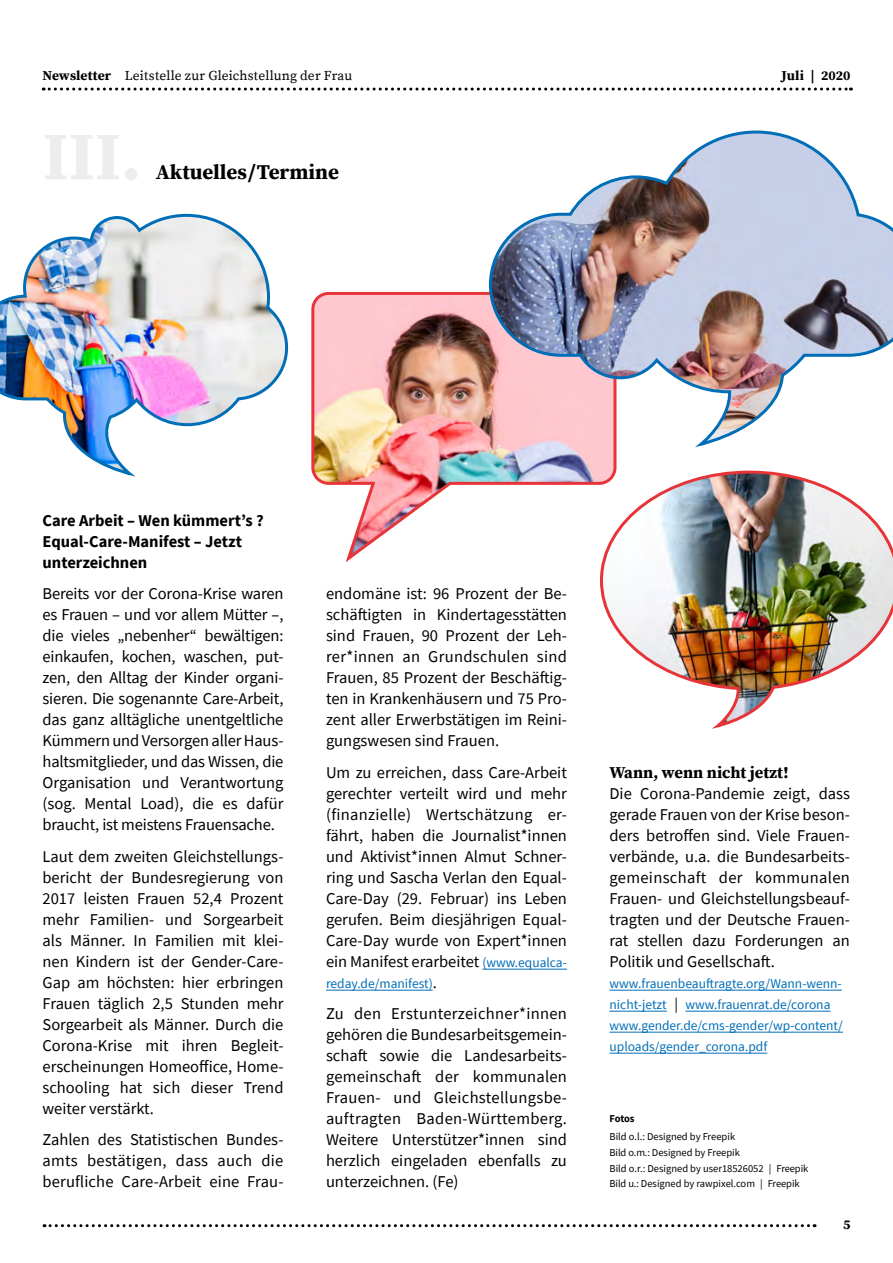
<style>
.page{position:relative;width:893px;height:1263px;background:#fff}
.page>*{position:absolute;margin:0;border:0;box-sizing:border-box;transform-origin:0 0}
.t1{font:700 21px "Source Serif Pro";color:#000}
.t2{font:16.5px/21px "Source Sans Pro";color:#000;text-align:justify}
.t3{font:700 16.5px/21px "Source Sans Pro";color:#000}
.t4{font:700 16.5px "Source Serif Pro";color:#000}
.t5{font:13.5px/21px "Source Sans Pro";color:#006eb7}
.t6{font:13.5px "Source Serif Pro";letter-spacing:.01em;color:#000}
.t7{font:700 13.5px "Source Serif Pro";letter-spacing:.005em;color:#000}
.t8{font:10.5px/15.8px "Source Sans Pro";color:#000}
.t9{font:700 10.5px "Source Sans Pro";letter-spacing:-.02em;color:#000}
.s1{font-weight:700}
.s2{font-size:13.5px;color:#006eb7}
.s3{font-size:16.5px;color:#000}
.s4{font-size:15px;color:#000}
</style>
<div class="page">
<hr style="left:482px;top:969px;width:85px;height:1px;background:#006eb7">
<hr style="left:326px;top:990px;width:107px;height:1px;background:#006eb7">
<hr style="left:609px;top:990px;width:233px;height:1px;background:#006eb7">
<hr style="left:609px;top:1011px;width:58px;height:1px;background:#006eb7">
<hr style="left:685px;top:1011px;width:145px;height:1px;background:#006eb7">
<hr style="left:609px;top:1032px;width:234px;height:1px;background:#006eb7">
<hr style="left:609px;top:1053px;width:158px;height:1px;background:#006eb7">
<img style="left:311px;top:291px;width:306px;height:272px">
<img style="left:487px;top:130px;width:406px;height:317px">
<img style="left:0;top:213px;width:289px;height:264px">
<img style="left:598px;top:469px;width:295px;height:260px">
<svg style="left:43px;top:88px;width:808px;height:3px"></svg>
<svg style="left:44px;top:1224px;width:771px;height:3px"></svg>
<p class="t6" style="left:43px;top:66px;width:311px"><span class="s1">Newsletter</span> Leitstelle zur Gleichstellung der Frau</p>
<p class="t7" style="left:782px;top:66px;width:70px">Juli | 2020</p>
<p class="t1" style="left:156px;top:158px;width:185px">Aktuelles/Termine</p>
<p class="t3" style="left:43px;top:510px;width:223px">Care Arbeit – Wen kümmert’s ?<br>Equal-Care-Manifest – Jetzt unterzeichnen</p>
<p class="t2" style="left:43px;top:583px;width:242px">Bereits vor der Corona-Krise waren es Frauen – und vor allem Mütter –, die vieles „nebenher“ bewältigen: einkaufen, kochen, waschen, put&shy;zen, den Alltag der Kinder organi&shy;sieren. Die sogenannte Care-Arbeit, das ganz alltägliche unentgeltliche Kümmern und Versorgen aller Haus&shy;haltsmitglieder, und das Wissen, die Organisation und Verantwortung (sog. Mental Load), die es dafür braucht, ist meistens Frauensache.</p>
<p class="t2" style="left:43px;top:846px;width:242px">Laut dem zweiten Gleichstellungs&shy;bericht der Bundesregierung von 2017 leisten Frauen 52,4 Prozent mehr Familien- und Sorgearbeit als Männer. In Familien mit klei&shy;nen Kindern ist der Gender-Care-Gap am höchsten: hier erbringen Frauen täglich 2,5 Stunden mehr Sorgearbeit als Männer. Durch die Corona-Krise mit ihren Begleit&shy;erscheinungen Homeoffice, Home&shy;schooling hat sich dieser Trend weiter verstärkt.</p>
<p class="t2" style="left:43px;top:1129px;width:242px">Zahlen des Statistischen Bundes&shy;amts bestätigen, dass auch die berufliche Care-Arbeit eine Frau-</p>
<p class="t2" style="left:326px;top:583px;width:242px">endomäne ist: 96 Prozent der Be&shy;schäftigten in Kindertagesstätten sind Frauen, 90 Prozent der Leh&shy;rer*innen an Grundschulen sind Frauen, 85 Prozent der Beschäftig&shy;ten in Krankenhäusern und 75 Pro&shy;zent aller Erwerbstätigen im Reini&shy;gungswesen sind Frauen.</p>
<p class="t2" style="left:326px;top:762px;width:242px">Um zu erreichen, dass Care-Arbeit gerechter verteilt wird und mehr (finanzielle) Wertschätzung er&shy;fährt, haben die Journalist*innen und Aktivist*innen Almut Schner&shy;ring und Sascha Verlan den Equal-Care-Day (29. Februar) ins Leben gerufen. Beim diesjährigen Equal-Care-Day wurde von Expert*innen ein Manifest erarbeitet <span class="s2">(www.equalca-</span></p>
<p class="t5" style="left:326px;top:973px;width:112px">reday.de/manifest)<span class="s3">.</span></p>
<p class="t2" style="left:326px;top:1003px;width:242px">Zu den Erstunterzeichner*innen gehören die Bundesarbeitsgemein&shy;schaft sowie die Landesarbeits&shy;gemeinschaft der kommunalen Frauen- und Gleichstellungsbe&shy;auftragten Baden-Württemberg.<br>Weitere Unterstützer*innen sind herzlich eingeladen ebenfalls zu unterzeichnen. (Fe)</p>
<p class="t4" style="left:609px;top:761px;width:181px">Wann, wenn nicht jetzt!</p>
<p class="t2" style="left:609px;top:783px;width:242px">Die Corona-Pandemie zeigt, dass gerade Frauen von der Krise beson&shy;ders betroffen sind. Viele Frauen&shy;verbände, u.a. die Bundesarbeits&shy;gemeinschaft der kommunalen Frauen- und Gleichstellungsbeauf&shy;tragten und der Deutsche Frauen&shy;rat stellen dazu Forderungen an Politik und Gesellschaft.</p>
<p class="t5" style="left:609px;top:973px;width:235px">www.frauenbeauftragte.org/Wann-wenn&shy;nicht-jetzt <span class="s4">|</span> www.frauenrat.de/corona www.gender.de/cms-gender/wp-content/ uploads/gender_corona.pdf</p>
<p class="t9" style="left:609px;top:1111px;width:27px">Fotos</p>
<p class="t8" style="left:609px;top:1129px;width:200px">Bild o.l.: Designed by Freepik<br>Bild o.m.: Designed by Freepik<br>Bild o.r.: Designed by user18526052 | Freepik Bild u.: Designed by rawpixel.com | Freepik</p>
<p class="t7" style="left:843px;top:1215px;width:9px">5</p>
</div>
